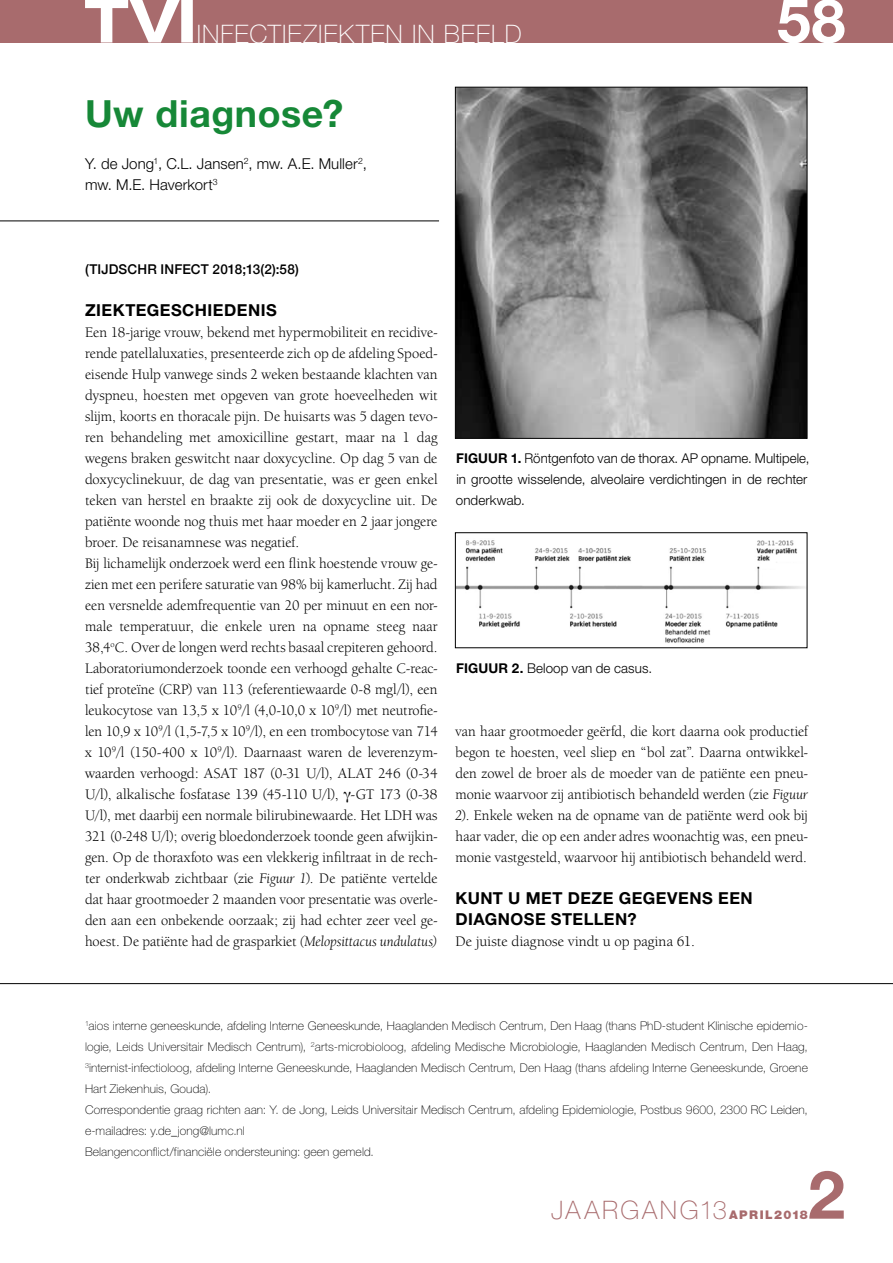
<style>
.page{position:relative;width:893px;height:1263px;background:#fff}
.page>*{position:absolute;margin:0;border:0;box-sizing:border-box;transform-origin:0 0}
.t1{font:700 66.9px "Helvetica Neue LT Std";color:#a86b6d}
.t2{font:700 60.75px "Helvetica Neue LT Std";color:#fff}
.t3{font:700 37.5px "Helvetica Neue LT Std";letter-spacing:.015em;color:#168837}
.t4{font:100 25.5px "Helvetica Neue LT Std";letter-spacing:.04em;color:#fff}
.t5{font:100 25.5px "Helvetica Neue LT Std";letter-spacing:.095em;color:#a86b6d}
.t6{font:700 16.5px/21px "Helvetica Neue LT Std";letter-spacing:.03em;color:#000}
.t7{font:15px/21px "Berkeley Oldstyle IT Cby BT";letter-spacing:.005em;color:#000}
.t8{font:300 15px/21px "Helvetica Neue LT Std";letter-spacing:.005em;color:#000}
.t9{font:300 13.5px/21px "Helvetica Neue LT Std";letter-spacing:.005em;color:#000}
.t10{font:500 13.5px "Helvetica Neue";letter-spacing:.01em;color:#000}
.t11{font:100 12px/21px "Helvetica Neue LT Std";letter-spacing:.01em;color:#000}
.s1{font-family:"Times"}
.s2{font-style:italic}
.s3{font-weight:700}
.s4{font-weight:900;font-size:12px}
</style>
<div class="page">
<div style="left:0;top:0;width:893px;height:43px;background:#a86b6d"></div>
<svg style="left:85px;top:0;width:108px;height:43px"></svg>
<hr style="left:0;top:983px;width:893px;height:1px;background:#000">
<hr style="left:0;top:221px;width:439px;height:1px;background:#000">
<img style="left:457px;top:89px;width:348px;height:348px">
<div style="left:455px;top:87px;width:352px;height:352px;border:1px solid #000"></div>
<img style="left:457px;top:540px;width:348px;height:103px">
<div style="left:455px;top:532px;width:352px;height:116px;border:1px solid #000"></div>
<h3 class="t4" style="left:197px;top:19px;width:327px">INFECTIEZIEKTEN IN BEELD</h3>
<h3 class="t3" style="left:85px;top:90px;width:260px">Uw diagnose?</h3>
<p class="t8" style="left:85px;top:152px;width:283px">Y. de Jong<sup>1</sup>, C.L. Jansen<sup>2</sup>, mw. A.E. Muller<sup>2</sup>, mw. M.E. Haverkort<sup>3</sup></p>
<h2 class="t2" style="left:777px;top:-17px;width:70px">58</h2>
<p class="t10" style="left:85px;top:258px;width:215px">(TIJDSCHR INFECT 2018;13(2):58)</p>
<p class="t6" style="left:85px;top:299px;width:193px">ZIEKTEGESCHIEDENIS</p>
<p class="t7" style="left:85px;top:321px;width:354px">Een 18-jarige vrouw, bekend met hypermobiliteit en recidive&shy;rende patellaluxaties, presenteerde zich op de afdeling Spoed&shy;eisende Hulp vanwege sinds 2 weken bestaande klachten van dyspneu, hoesten met opgeven van grote hoeveelheden wit slijm, koorts en thoracale pijn. De huisarts was 5 dagen tevo&shy;ren behandeling met amoxicilline gestart, maar na 1 dag wegens braken geswitcht naar doxycycline. Op dag 5 van de doxycyclinekuur, de dag van presentatie, was er geen enkel teken van herstel en braakte zij ook de doxycycline uit. De patiënte woonde nog thuis met haar moeder en 2 jaar jongere broer. De reisanamnese was negatief.<br>Bij lichamelijk onderzoek werd een flink hoestende vrouw ge&shy;zien met een perifere saturatie van 98% bij kamerlucht. Zij had een versnelde ademfrequentie van 20 per minuut en een nor&shy;male temperatuur, die enkele uren na opname steeg naar 38,4<sup>o</sup>C. Over de longen werd rechts basaal crepiteren gehoord.<br>Laboratoriumonderzoek toonde een verhoogd gehalte C-reac&shy;tief proteïne (CRP) van 113 (referentiewaarde 0-8 mgl/l), een leukocytose van 13,5 x 10<sup>9</sup>/l (4,0-10,0 x 10<sup>9</sup>/l) met neutrofie&shy;len 10,9 x 10<sup>9</sup>/l (1,5-7,5 x 10<sup>9</sup>/l), en een trombocytose van 714 x 10<sup>9</sup>/l (150-400 x 10<sup>9</sup>/l). Daarnaast waren de leverenzym&shy;waarden verhoogd: ASAT 187 (0-31 U/l), ALAT 246 (0-34<br>U/l), alkalische fosfatase 139 (45-110 U/l), <span class="s1">γ</span>-GT 173 (0-38<br>U/l), met daarbij een normale bilirubinewaarde. Het LDH was 321 (0-248 U/l); overig bloedonderzoek toonde geen afwijkin&shy;gen. Op de thoraxfoto was een vlekkerig infiltraat in de rech&shy;ter onderkwab zichtbaar (zie <span class="s2">Figuur 1</span>). De patiënte vertelde dat haar grootmoeder 2 maanden voor presentatie was overle&shy;den aan een onbekende oorzaak; zij had echter zeer veel ge&shy;hoest. De patiënte had de grasparkiet <span class="s2">(Melopsittacus undulatus)</span></p>
<p class="t9" style="left:456px;top:447px;width:355px"><span class="s3">FIGUUR 1.</span> Röntgenfoto van de thorax. AP opname. Multipele, in grootte wisselende, alveolaire verdichtingen in de rechter onderkwab.</p>
<p class="t9" style="left:456px;top:657px;width:197px"><span class="s3">FIGUUR 2.</span> Beloop van de casus.</p>
<p class="t7" style="left:455px;top:720px;width:354px;text-align:justify">van haar grootmoeder geërfd, die kort daarna ook productief begon te hoesten, veel sliep en “bol zat”. Daarna ontwikkel&shy;den zowel de broer als de moeder van de patiënte een pneu&shy;monie waarvoor zij antibiotisch behandeld werden (zie <span class="s2">Figuur 2</span>). Enkele weken na de opname van de patiënte werd ook bij haar vader, die op een ander adres woonachtig was, een pneu&shy;monie vastgesteld, waarvoor hij antibiotisch behandeld werd.</p>
<p class="t6" style="left:455px;top:887px;width:299px">KUNT U MET DEZE GEGEVENS EEN<br>DIAGNOSE STELLEN?</p>
<p class="t7" style="left:455px;top:930px;width:241px">De juiste diagnose vindt u op pagina 61.</p>
<p class="t11" style="left:85px;top:1015px;width:724px"><sup>1</sup>aios interne geneeskunde, afdeling Interne Geneeskunde, Haaglanden Medisch Centrum, Den Haag (thans PhD-student Klinische epidemio&shy;logie, Leids Universitair Medisch Centrum), <sup>2</sup>arts-microbioloog, afdeling Medische Microbiologie, Haaglanden Medisch Centrum, Den Haag, <sup>3</sup>internist-infectioloog, afdeling Interne Geneeskunde, Haaglanden Medisch Centrum, Den Haag (thans afdeling Interne Geneeskunde, Groene Hart Ziekenhuis, Gouda).<br>Correspondentie graag richten aan: Y. de Jong, Leids Universitair Medisch Centrum, afdeling Epidemiologie, Postbus 9600, 2300 RC Leiden, e-mailadres: y.de_jong@lumc.nl<br>Belangenconflict/financiële ondersteuning: geen gemeld.</p>
<h1 class="t1" style="left:808px;top:1153px;width:39px">2</h1>
<h3 class="t5" style="left:551px;top:1195px;width:258px">JAARGANG13<span class="s4">APRIL2018</span></h3>
</div>
